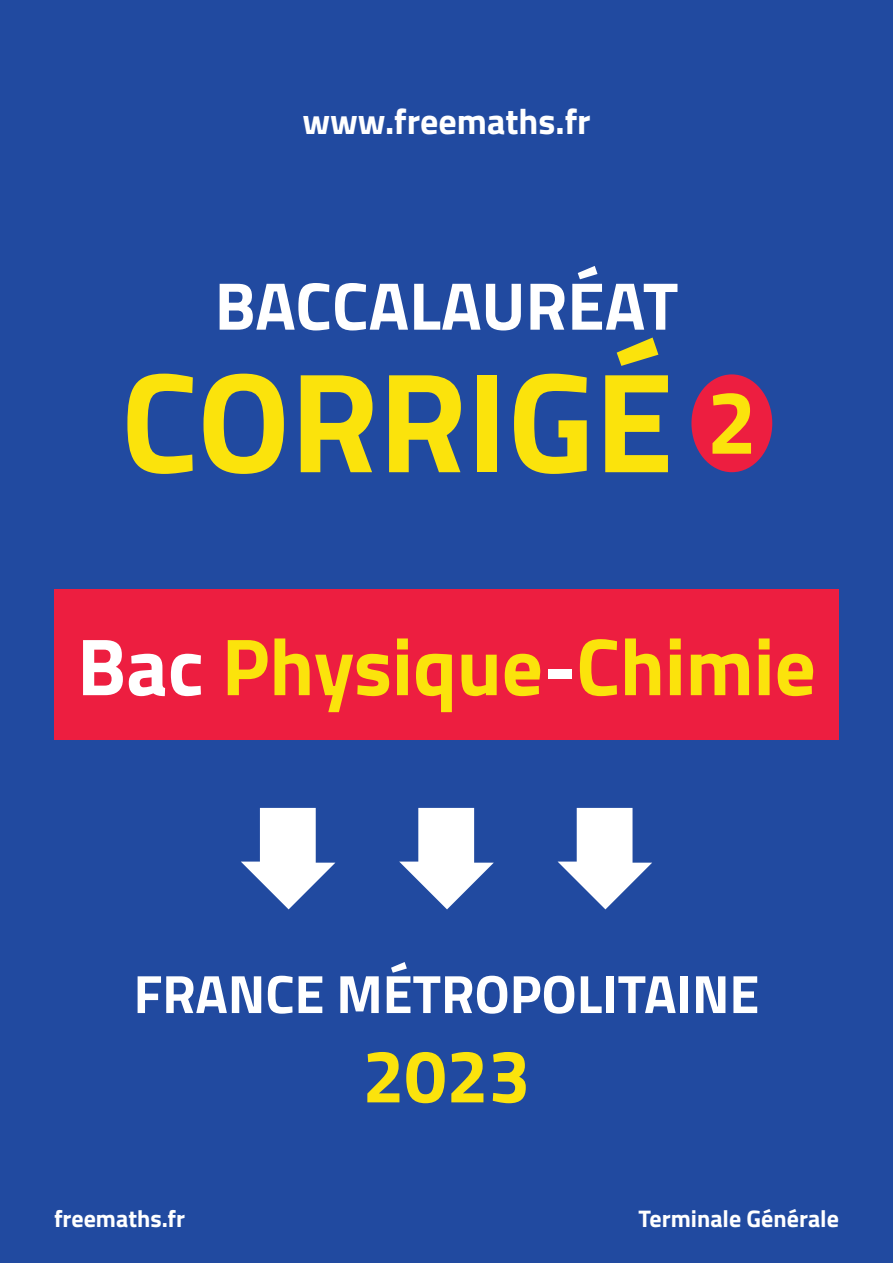
<style>
.page{position:relative;width:893px;height:1263px;background:#214aa0}
.page>*{position:absolute;margin:0;border:0;box-sizing:border-box;transform-origin:0 0}
.t1{font:700 142.5px "Titillium";color:#fbe30c}
.t2{font:700 81px "Titillium";color:#fbe30c}
.t3{font:700 75px "Titillium";color:#fbe30c}
.t4{font:700 67.5px "Titillium";color:#fff}
.t5{font:700 54px "Titillium";color:#fff}
.t6{font:700 36px "Titillium";color:#fff}
.t7{font:700 24px "Titillium";color:#fff}
.s1{font-size:90px}
.s2{color:#fff}
</style>
<div class="page">
<div style="left:691px;top:374px;width:81px;height:98px;background:#ed1e40;border-radius:50%"></div>
<svg style="left:241px;top:808px;width:94px;height:101px"></svg>
<svg style="left:399px;top:808px;width:95px;height:101px"></svg>
<svg style="left:558px;top:808px;width:94px;height:101px"></svg>
<div style="left:54px;top:589px;width:785px;height:151px;background:#ed1e40"></div>
<h3 class="t6" style="left:302px;top:94px;width:290px">www.freemaths.fr</h3>
<h3 class="t4" style="left:215px;top:254px;width:465px">BACCALAURÉAT</h3>
<h1 class="t1" style="left:121px;top:313px;width:638px">CORRIGÉ <span class="s1">2</span></h1>
<h2 class="t2" style="left:77px;top:605px;width:740px"><span class="s2">Bac</span> Physique<span class="s2">-</span>Chimie</h2>
<p class="t5" style="left:134px;top:953px;width:627px">FRANCE MÉTROPOLITAINE</p>
<h3 class="t3" style="left:362px;top:1019px;width:169px">2023</h3>
<p class="t7" style="left:54px;top:1200px;width:133px">freemaths.fr</p>
<p class="t7" style="left:639px;top:1200px;width:202px">Terminale Générale</p>
</div>
